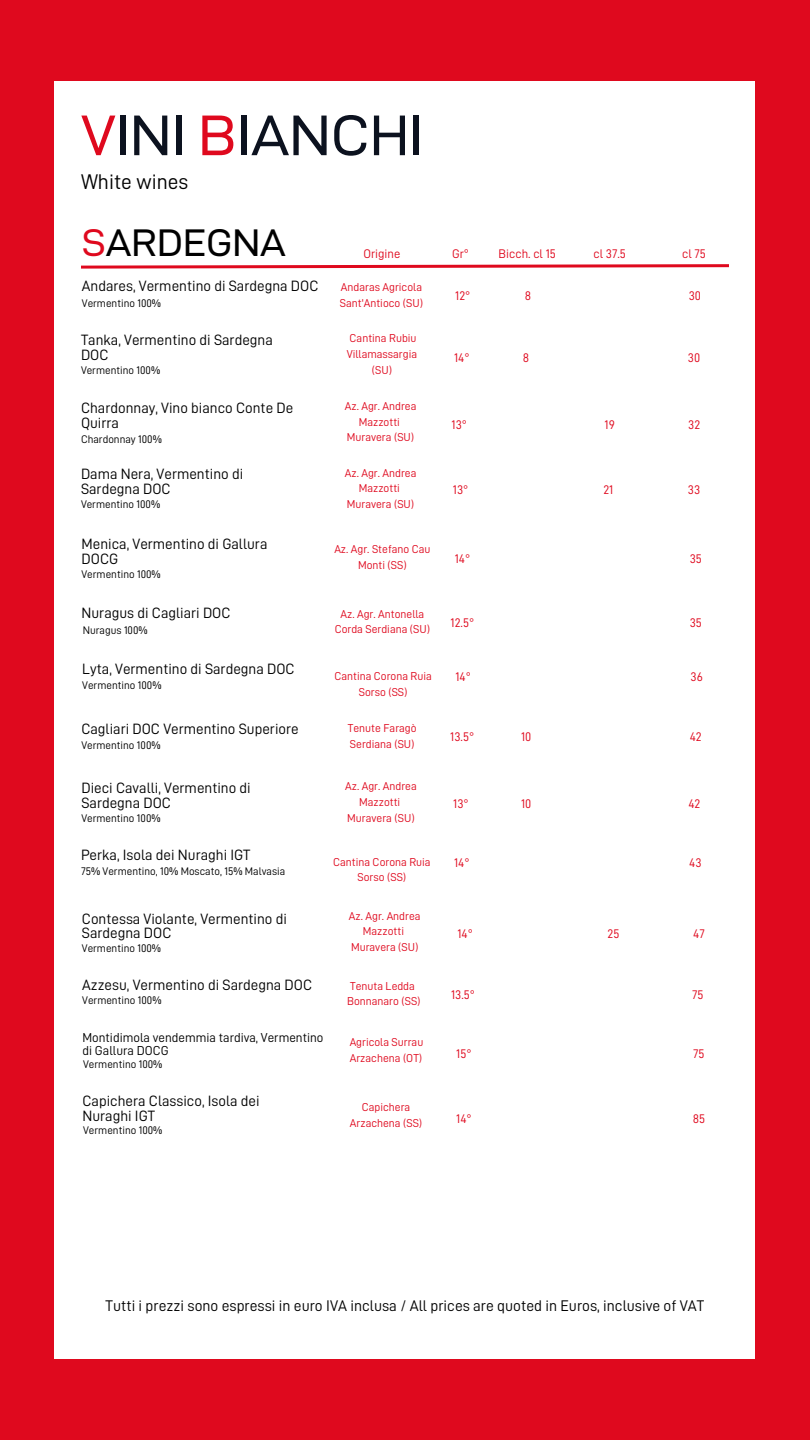
<style>
.page{position:relative;width:810px;height:1440px;background:#df091e}
.page>*{position:absolute;margin:0;border:0;box-sizing:border-box;transform-origin:0 0}
.t1{font:57.4px "D DIN Exp";color:#0c121f}
.t2{font:38.6px "D DIN Exp";color:#000}
.t3{font:21.3px "D DIN";color:#000}
.t4{font:15.5px "D DIN";color:#000}
.t5{font:15px/14.3px "D DIN";color:#000}
.t6{font:13px/12.8px "D DIN";color:#000}
.t7{font:12.5px "D DIN";color:#df091e}
.t8{font:11.5px/15.8px "D DIN";color:#df091e;text-align:center}
.t9{font:11px "D DIN";color:#000}
.s1{color:#df091e}
</style>
<div class="page">
<div style="left:55px;top:81px;width:700px;height:1278px;background:#fff"></div>
<svg style="left:81px;top:264px;width:648px;height:5px"></svg>
<h1 class="t1" style="left:81px;top:103px;width:344px"><span class="s1">V</span>INI <span class="s1">B</span>IANCHI</h1>
<h3 class="t3" style="left:81px;top:171px;width:109px">White wines</h3>
<h2 class="t2" style="left:82px;top:222px;width:205px"><span class="s1">S</span>ARDEGNA</h2>
<h5 class="t7" style="left:363px;top:248px;width:38px">Origine</h5>
<h5 class="t7" style="left:452px;top:248px;width:18px">Gr°</h5>
<h5 class="t7" style="left:498px;top:248px;width:59px">Bicch. cl 15</h5>
<h5 class="t7" style="left:593px;top:248px;width:34px">cl 37.5</h5>
<h5 class="t7" style="left:682px;top:248px;width:25px">cl 75</h5>
<p class="t5" style="left:82px;top:279px;width:238px">Andares, Vermentino di Sardegna DOC</p>
<p class="t9" style="left:82px;top:298px;width:81px">Vermentino 100%</p>
<h4 class="t8" style="left:340px;top:279px;width:85px;text-align:left">Andaras Agricola<br>Sant'Antioco (SU)</h4>
<p class="t7" style="left:455px;top:290px;width:17px">12°</p>
<p class="t7" style="left:525px;top:290px;width:8px">8</p>
<p class="t7" style="left:689px;top:290px;width:14px">30</p>
<h5 class="t5" style="left:81px;top:333px;width:193px">Tanka, Vermentino di Sardegna<br>DOC</h5>
<p class="t9" style="left:81px;top:365px;width:81px">Vermentino 100%</p>
<p class="t8" style="left:350px;top:331px;width:68px">Cantina Rubiu</p>
<h5 class="t8" style="left:347px;top:346px;width:72px">Villamassargia (SU)</h5>
<p class="t7" style="left:523px;top:351px;width:8px">8</p>
<h4 class="t7" style="left:454px;top:351px;width:17px">14°</h4>
<p class="t7" style="left:688px;top:351px;width:14px">30</p>
<h5 class="t5" style="left:81px;top:401px;width:214px;line-height:15px">Chardonnay, Vino bianco Conte De<br>Quirra</h5>
<p class="t9" style="left:81px;top:434px;width:82px">Chardonnay 100%</p>
<p class="t8" style="left:345px;top:398px;width:73px">Az. Agr. Andrea<br>Mazzotti</p>
<h4 class="t8" style="left:347px;top:430px;width:69px">Muravera (SU)</h4>
<p class="t7" style="left:452px;top:418px;width:17px">13°</p>
<p class="t7" style="left:605px;top:418px;width:12px">19</p>
<p class="t7" style="left:688px;top:418px;width:14px">32</p>
<p class="t5" style="left:81px;top:467px;width:164px">Dama Nera, Vermentino di<br>Sardegna DOC</p>
<h4 class="t9" style="left:81px;top:499px;width:81px">Vermentino 100%</h4>
<h5 class="t8" style="left:345px;top:465px;width:73px">Az. Agr. Andrea<br>Mazzotti</h5>
<p class="t8" style="left:347px;top:496px;width:69px">Muravera (SU)</p>
<p class="t7" style="left:453px;top:484px;width:17px">13°</p>
<p class="t7" style="left:603px;top:484px;width:11px">21</p>
<p class="t7" style="left:688px;top:483px;width:14px">33</p>
<p class="t5" style="left:82px;top:537px;width:187px">Menica, Vermentino di Gallura<br>DOCG</p>
<p class="t8" style="left:334px;top:542px;width:98px">Az. Agr. Stefano Cau</p>
<h5 class="t8" style="left:358px;top:557px;width:50px">Monti (SS)</h5>
<h4 class="t9" style="left:82px;top:569px;width:81px">Vermentino 100%</h4>
<p class="t7" style="left:455px;top:552px;width:17px">14°</p>
<p class="t7" style="left:690px;top:552px;width:14px">35</p>
<h4 class="t5" style="left:82px;top:606px;width:151px">Nuragus di Cagliari DOC</h4>
<p class="t9" style="left:83px;top:625px;width:66px">Nuragus 100%</p>
<h5 class="t5" style="left:82px;top:662px;width:214px">Lyta, Vermentino di Sardegna DOC</h5>
<p class="t9" style="left:82px;top:680px;width:81px">Vermentino 100%</p>
<p class="t5" style="left:81px;top:722px;width:219px">Cagliari DOC Vermentino Superiore</p>
<h5 class="t9" style="left:81px;top:739px;width:81px">Vermentino 100%</h5>
<p class="t8" style="left:335px;top:606px;width:97px">Az. Agr. Antonella<br>Corda Serdiana (SU)</p>
<h5 class="t7" style="left:451px;top:617px;width:25px">12.5°</h5>
<p class="t7" style="left:690px;top:617px;width:14px">35</p>
<h4 class="t8" style="left:334px;top:668px;width:99px">Cantina Corona Ruia</h4>
<p class="t8" style="left:359px;top:684px;width:50px">Sorso (SS)</p>
<p class="t8" style="left:348px;top:720px;width:70px">Tenute Faragò</p>
<h5 class="t8" style="left:350px;top:736px;width:66px">Serdiana (SU)</h5>
<p class="t7" style="left:455px;top:671px;width:17px">14°</p>
<p class="t7" style="left:690px;top:671px;width:14px">36</p>
<p class="t7" style="left:450px;top:731px;width:25px">13.5°</p>
<p class="t7" style="left:521px;top:730px;width:12px">10</p>
<p class="t7" style="left:690px;top:731px;width:14px">42</p>
<p class="t5" style="left:81px;top:781px;width:171px">Dieci Cavalli, Vermentino di<br>Sardegna DOC</p>
<h4 class="t9" style="left:81px;top:813px;width:81px">Vermentino 100%</h4>
<h5 class="t5" style="left:81px;top:848px;width:171px">Perka, Isola dei Nuraghi IGT</h5>
<p class="t9" style="left:81px;top:866px;width:206px">75% Vermentino, 10% Moscato, 15% Malvasia</p>
<h5 class="t8" style="left:345px;top:779px;width:73px">Az. Agr. Andrea<br>Mazzotti</h5>
<p class="t8" style="left:347px;top:810px;width:69px">Muravera (SU)</p>
<p class="t8" style="left:333px;top:854px;width:99px">Cantina Corona Ruia</p>
<h4 class="t8" style="left:358px;top:870px;width:50px">Sorso (SS)</h4>
<p class="t7" style="left:453px;top:797px;width:17px">13°</p>
<p class="t7" style="left:521px;top:797px;width:12px">10</p>
<p class="t7" style="left:688px;top:797px;width:14px">42</p>
<p class="t7" style="left:454px;top:857px;width:17px">14°</p>
<p class="t7" style="left:689px;top:857px;width:14px">43</p>
<p class="t5" style="left:82px;top:911px;width:207px">Contessa Violante, Vermentino di<br>Sardegna DOC</p>
<h4 class="t9" style="left:82px;top:942px;width:81px">Vermentino 100%</h4>
<h5 class="t8" style="left:349px;top:908px;width:73px">Az. Agr. Andrea<br>Mazzotti</h5>
<p class="t8" style="left:351px;top:939px;width:69px">Muravera (SU)</p>
<p class="t7" style="left:458px;top:928px;width:17px">14°</p>
<p class="t7" style="left:608px;top:928px;width:13px">25</p>
<p class="t7" style="left:693px;top:928px;width:13px">47</p>
<h4 class="t5" style="left:82px;top:978px;width:231px">Azzesu, Vermentino di Sardegna DOC</h4>
<p class="t9" style="left:82px;top:995px;width:81px">Vermentino 100%</p>
<p class="t8" style="left:350px;top:978px;width:66px">Tenuta Ledda</p>
<p class="t8" style="left:347px;top:994px;width:75px">Bonnanaro (SS)</p>
<h5 class="t7" style="left:451px;top:989px;width:25px">13.5°</h5>
<p class="t7" style="left:692px;top:989px;width:13px">75</p>
<h4 class="t6" style="left:82px;top:1031px;width:243px">Montidimola vendemmia tardiva, Vermentino di Gallura DOCG</h4>
<p class="t9" style="left:83px;top:1059px;width:81px">Vermentino 100%</p>
<p class="t8" style="left:350px;top:1034px;width:75px">Agricola Surrau</p>
<p class="t8" style="left:350px;top:1050px;width:74px">Arzachena (OT)</p>
<h5 class="t7" style="left:456px;top:1048px;width:17px">15°</h5>
<p class="t7" style="left:693px;top:1048px;width:13px">75</p>
<h4 class="t5" style="left:82px;top:1094px;width:179px;line-height:15px">Capichera Classico, Isola dei<br>Nuraghi IGT</h4>
<p class="t9" style="left:83px;top:1125px;width:81px">Vermentino 100%</p>
<p class="t8" style="left:350px;top:1099px;width:74px">Capichera<br>Arzachena (SS)</p>
<p class="t7" style="left:456px;top:1113px;width:17px">14°</p>
<h5 class="t7" style="left:693px;top:1113px;width:14px">85</h5>
<h4 class="t4" style="left:106px;top:1298px;width:600px">Tutti i prezzi sono espressi in euro IVA inclusa / All prices are quoted in Euros, inclusive of VAT</h4>
</div>
